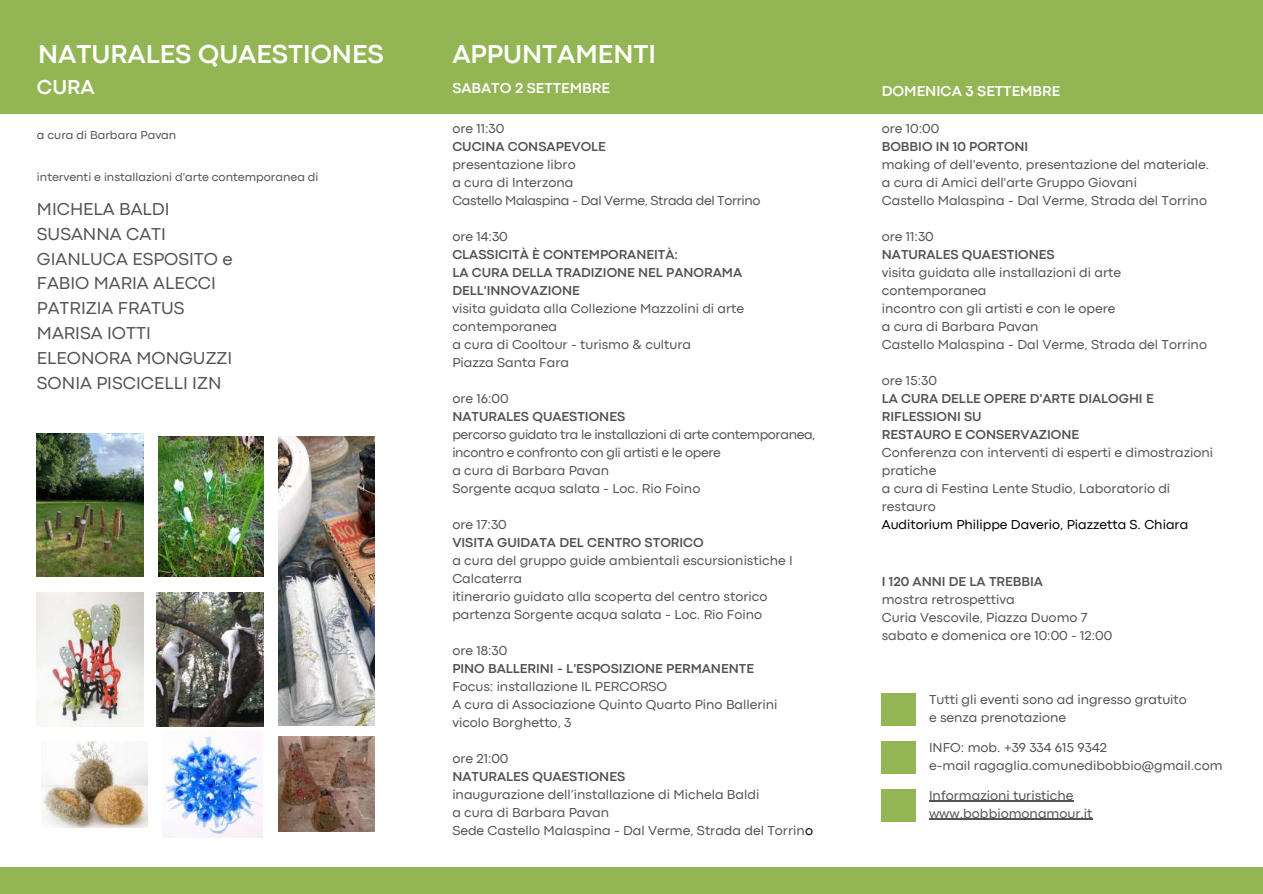
<style>
.page{position:relative;width:1263px;height:894px;background:#fff}
.page>*{position:absolute;margin:0;border:0;box-sizing:border-box;transform-origin:0 0}
.t1{font:700 27px "Codec Pro";color:#fff}
.t2{font:700 21px "Codec Pro";color:#fff}
.t3{font:18px/24.8px "Codec Pro";color:#545454}
.t4{font:700 15px "Codec Pro";color:#fff}
.t5{font:13.5px/18px "Codec Pro";color:#545454}
.t6{font:700 13.5px/18px "Codec Pro";color:#545454}
.t7{font:13.5px/18px "Codec Pro";letter-spacing:-.025em;color:#545454}
.t8{font:13.5px "Codec Pro";color:#000}
.t9{font:12px "Codec Pro";color:#545454}
.s1{color:#000}
</style>
<div class="page">
<img style="left:37px;top:433px;width:107px;height:143px">
<img style="left:159px;top:436px;width:104px;height:140px">
<img style="left:37px;top:592px;width:107px;height:134px">
<img style="left:278px;top:736px;width:97px;height:95px">
<img style="left:41px;top:741px;width:107px;height:86px">
<img style="left:163px;top:731px;width:100px;height:105px">
<img style="left:278px;top:436px;width:97px;height:289px">
<img style="left:157px;top:592px;width:107px;height:134px">
<div style="left:0;top:0;width:1263px;height:113px;background:#93b554"></div>
<div style="left:882px;top:693px;width:34px;height:32px;background:#93b554"></div>
<div style="left:882px;top:741px;width:34px;height:32px;background:#93b554"></div>
<div style="left:882px;top:789px;width:34px;height:32px;background:#93b554"></div>
<hr style="left:929px;top:800px;width:144px;height:1px;background:#545454">
<hr style="left:929px;top:818px;width:164px;height:1px;background:#545454">
<div style="left:0;top:867px;width:1263px;height:26px;background:#93b554"></div>
<h1 class="t1" style="left:38px;top:44px;width:347px">NATURALES QUAESTIONES</h1>
<h2 class="t2" style="left:37px;top:79px;width:59px">CURA</h2>
<p class="t9" style="left:37px;top:131px;width:141px">a cura di Barbara Pavan</p>
<p class="t9" style="left:37px;top:172px;width:283px">interventi e installazioni d'arte contemporanea di</p>
<h3 class="t3" style="left:37px;top:198px;width:197px">MICHELA BALDI<br>SUSANNA CATI<br>GIANLUCA ESPOSITO e<br>FABIO MARIA ALECCI<br>PATRIZIA FRATUS<br>MARISA IOTTI<br>ELEONORA MONGUZZI<br>SONIA PISCICELLI IZN</h3>
<h1 class="t1" style="left:452px;top:44px;width:205px">APPUNTAMENTI</h1>
<p class="t4" style="left:452px;top:83px;width:159px">SABATO 2 SETTEMBRE</p>
<p class="t5" style="left:452px;top:120px;width:53px">ore 11:30</p>
<p class="t6" style="left:452px;top:138px;width:155px">CUCINA CONSAPEVOLE</p>
<p class="t7" style="left:452px;top:156px;width:310px">presentazione libro<br>a cura di Interzona<br>Castello Malaspina - Dal Verme, Strada del Torrino</p>
<p class="t5" style="left:452px;top:228px;width:57px">ore 14:30</p>
<p class="t6" style="left:452px;top:246px;width:291px">CLASSICITÀ È CONTEMPORANEITÀ:<br>LA CURA DELLA TRADIZIONE NEL PANORAMA<br>DELL'INNOVAZIONE</p>
<p class="t5" style="left:452px;top:300px;width:293px">visita guidata alla Collezione Mazzolini di arte contemporanea<br>a cura di Cooltour - turismo &amp; cultura<br>Piazza Santa Fara</p>
<p class="t5" style="left:452px;top:390px;width:58px">ore 16:00</p>
<p class="t6" style="left:452px;top:408px;width:174px">NATURALES QUAESTIONES</p>
<p class="t7" style="left:452px;top:426px;width:365px">percorso guidato tra le installazioni di arte contemporanea, incontro e confronto con gli artisti e le opere<br>a cura di Barbara Pavan<br>Sorgente acqua salata - Loc. Rio Foino</p>
<p class="t5" style="left:452px;top:516px;width:56px">ore 17:30</p>
<p class="t6" style="left:452px;top:534px;width:253px">VISITA GUIDATA DEL CENTRO STORICO</p>
<p class="t5" style="left:452px;top:552px;width:342px">a cura del gruppo guide ambientali escursionistiche I Calcaterra<br>itinerario guidato alla scoperta del centro storico partenza Sorgente acqua salata - Loc. Rio Foino</p>
<p class="t5" style="left:452px;top:642px;width:56px">ore 18:30</p>
<p class="t6" style="left:452px;top:660px;width:303px">PINO BALLERINI - L'ESPOSIZIONE PERMANENTE</p>
<p class="t5" style="left:452px;top:678px;width:327px">Focus: installazione IL PERCORSO<br>A cura di Associazione Quinto Quarto Pino Ballerini vicolo Borghetto, 3</p>
<p class="t5" style="left:452px;top:750px;width:58px">ore 21:00</p>
<p class="t6" style="left:452px;top:768px;width:174px">NATURALES QUAESTIONES</p>
<p class="t5" style="left:452px;top:786px;width:362px">inaugurazione dell’installazione di Michela Baldi<br>a cura di Barbara Pavan<br>Sede Castello Malaspina - Dal Verme, Strada del Torrin<span class="s1">o</span></p>
<p class="t4" style="left:882px;top:85px;width:180px">DOMENICA 3 SETTEMBRE</p>
<p class="t5" style="left:882px;top:120px;width:59px">ore 10:00</p>
<p class="t6" style="left:882px;top:138px;width:148px">BOBBIO IN 10 PORTONI</p>
<p class="t5" style="left:882px;top:156px;width:329px">making of dell'evento, presentazione del materiale. a cura di Amici dell'arte Gruppo Giovani<br>Castello Malaspina - Dal Verme, Strada del Torrino</p>
<p class="t5" style="left:882px;top:228px;width:53px">ore 11:30</p>
<p class="t6" style="left:882px;top:246px;width:174px">NATURALES QUAESTIONES</p>
<p class="t5" style="left:882px;top:264px;width:327px">visita guidata alle installazioni di arte contemporanea<br>incontro con gli artisti e con le opere<br>a cura di Barbara Pavan<br>Castello Malaspina - Dal Verme, Strada del Torrino</p>
<p class="t5" style="left:882px;top:372px;width:57px">ore 15:30</p>
<p class="t6" style="left:882px;top:390px;width:273px">LA CURA DELLE OPERE D'ARTE DIALOGHI E<br>RIFLESSIONI SU<br>RESTAURO E CONSERVAZIONE</p>
<p class="t5" style="left:882px;top:444px;width:333px">Conferenza con interventi di esperti e dimostrazioni pratiche<br>a cura di Festina Lente Studio, Laboratorio di restauro</p>
<p class="t8" style="left:882px;top:519px;width:308px">Auditorium Philippe Daverio, Piazzetta S. Chiara</p>
<p class="t6" style="left:882px;top:573px;width:163px">I 120 ANNI DE LA TREBBIA</p>
<p class="t5" style="left:882px;top:591px;width:232px">mostra retrospettiva<br>Curia Vescovile, Piazza Duomo 7 sabato e domenica ore 10:00 - 12:00</p>
<p class="t5" style="left:929px;top:691px;width:259px">Tutti gli eventi sono ad ingresso gratuito e senza prenotazione</p>
<p class="t5" style="left:929px;top:739px;width:295px">INFO: mob. +39 334 615 9342<br>e-mail ragaglia.comunedibobbio@gmail.com</p>
<p class="t5" style="left:929px;top:786px;width:165px">Informazioni turistiche www.bobbiomonamour.it</p>
</div>
